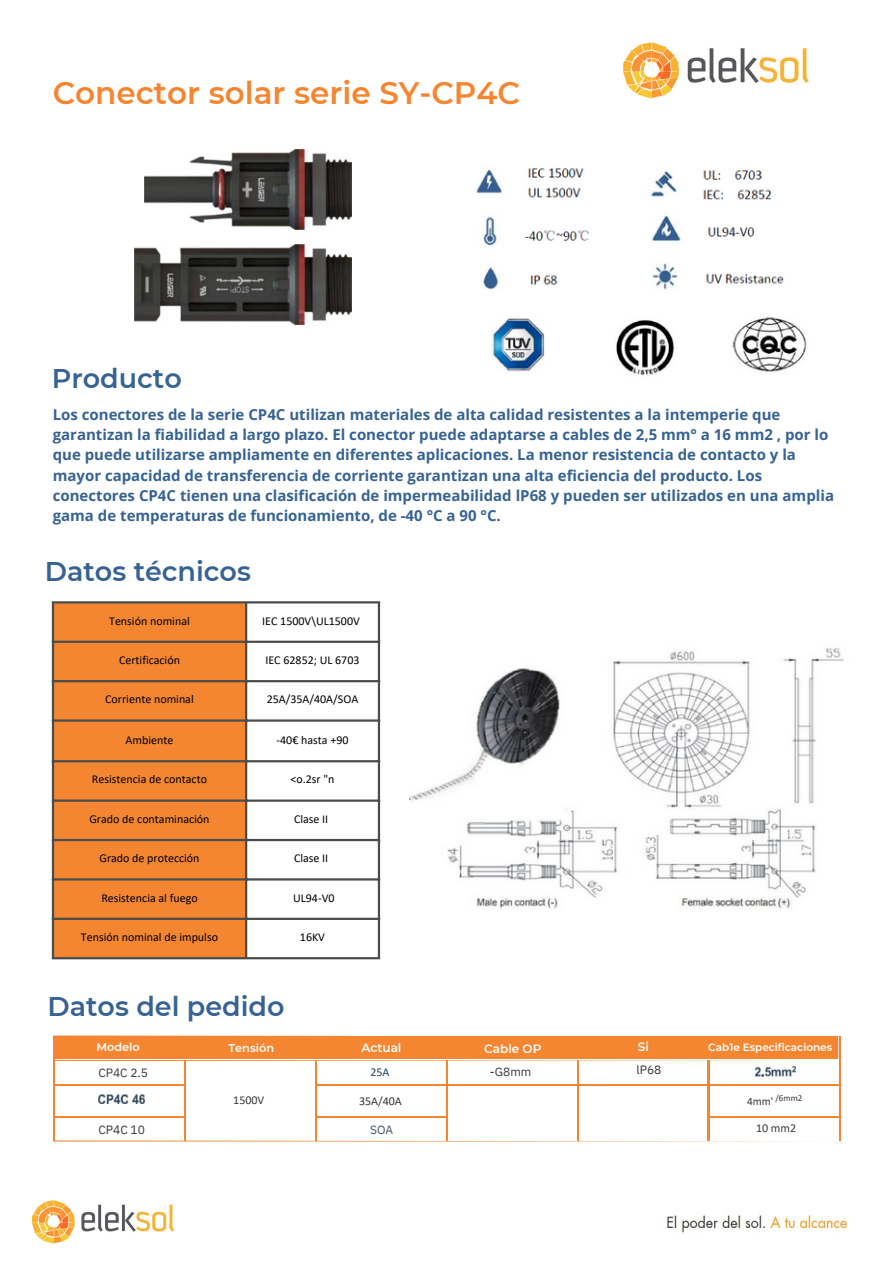
<style>
.page{position:relative;width:894px;height:1264px;background:#fff}
.page>*{position:absolute;margin:0;border:0;box-sizing:border-box;transform-origin:0 0}
.t1{font:600 31.05px "Montserrat";color:#f48631}
.t2{font:600 27px "Montserrat";color:#366393}
.t3{font:700 15px/20.2px "Open Sans";color:#366393}
.t4{font:12px "Calibri";color:#000}
.t5{font:600 12px "Montserrat";color:#fff}
.t6{font:12px "IBM Plex Sans";color:#3a3a3a}
.t7{font:12px "Calibri";color:#333}
.t8{font:12px "IBM Plex Sans";letter-spacing:-.005em;color:#343434}
.t9{font:12px "IBM Plex Sans";color:#383838}
.t10{font:12px "Calibri";color:#3b3b3b}
.t11{font:12px "Calibri";color:#3a3a3a}
.t12{font:12px "IBM Plex Sans";color:#333}
.t13{font:12px "IBM Plex Sans";color:#425264}
.t14{font:12px "Calibri";color:#263f54}
.t15{font:600 11.25px "Montserrat";color:#fff}
.t16{font:11.25px "Calibri";color:#363636}
.t17{font:600 10.5px "Montserrat";color:#fff}
.t18{font:9px "Calibri";color:#363636}
.s1{color:#343434}
.s2{color:#363636}
</style>
<div class="page">
<img style="left:134px;top:244px;width:217px;height:80px">
<img style="left:144px;top:150px;width:207px;height:80px">
<img style="left:623px;top:42px;width:186px;height:57px">
<img style="left:475px;top:168px;width:332px;height:208px">
<img style="left:409px;top:648px;width:435px;height:261px">
<img style="left:32px;top:1200px;width:142px;height:44px">
<img style="left:666px;top:1214px;width:182px;height:19px">
<div style="left:54px;top:603px;width:191px;height:354px;background:#f48631"></div>
<hr style="left:52px;top:603px;width:2px;height:354px;background:#4b4c4e">
<hr style="left:245px;top:603px;width:2px;height:354px;background:#4b4c4e">
<hr style="left:378px;top:603px;width:2px;height:354px;background:#4b4c4e">
<hr style="left:52px;top:601px;width:328px;height:2px;background:#4b4c4e">
<hr style="left:52px;top:640px;width:328px;height:3px;background:#4b4c4e">
<hr style="left:52px;top:680px;width:328px;height:2px;background:#4b4c4e">
<hr style="left:52px;top:719px;width:328px;height:2px;background:#4b4c4e">
<hr style="left:52px;top:760px;width:328px;height:2px;background:#4b4c4e">
<hr style="left:52px;top:799px;width:328px;height:2px;background:#4b4c4e">
<hr style="left:52px;top:839px;width:328px;height:2px;background:#4b4c4e">
<hr style="left:52px;top:878px;width:328px;height:2px;background:#4b4c4e">
<hr style="left:52px;top:917px;width:328px;height:3px;background:#4b4c4e">
<hr style="left:52px;top:957px;width:328px;height:2px;background:#4b4c4e">
<div style="left:54px;top:1036px;width:785px;height:22px;background:#f48631"></div>
<hr style="left:53px;top:1036px;width:1px;height:104px;background:#f48631">
<hr style="left:184px;top:1060px;width:1px;height:80px;background:#f48631">
<hr style="left:315px;top:1060px;width:1px;height:80px;background:#f48631">
<hr style="left:446px;top:1085px;width:1px;height:55px;background:#f48631">
<hr style="left:577px;top:1085px;width:1px;height:55px;background:#f48631">
<hr style="left:707px;top:1085px;width:1px;height:55px;background:#f48631">
<hr style="left:839px;top:1036px;width:1px;height:104px;background:#f48631">
<svg style="left:53px;top:1035px;width:303px;height:1px"></svg>
<svg style="left:54px;top:1059px;width:750px;height:25px"></svg>
<hr style="left:54px;top:1084px;width:130px;height:1px;background:#f48631">
<hr style="left:316px;top:1084px;width:523px;height:1px;background:#f48631">
<hr style="left:54px;top:1116px;width:130px;height:1px;background:#f48631">
<hr style="left:316px;top:1116px;width:130px;height:1px;background:#f48631">
<hr style="left:708px;top:1116px;width:131px;height:1px;background:#f48631">
<svg style="left:53px;top:1140px;width:787px;height:1px"></svg>
<img style="left:755px;top:1066px;width:40px;height:10px">
<img style="left:98px;top:1094px;width:46px;height:9px">
<p class="t1" style="left:53px;top:74px;width:469px">Conector solar serie SY-CP4C</p>
<p class="t2" style="left:52px;top:362px;width:131px">Producto</p>
<h2 class="t3" style="left:53px;top:404px;width:782px">Los conectores de la serie CP4C utilizan materiales de alta calidad resistentes a la intemperie que garantizan la fiabilidad a largo plazo. El conector puede adaptarse a cables de 2,5 mm° a 16 mm2 , por lo que puede utilizarse ampliamente en diferentes aplicaciones. La menor resistencia de contacto y la mayor capacidad de transferencia de corriente garantizan una alta eficiencia del producto. Los conectores CP4C tienen una clasificación de impermeabilidad lP68 y pueden ser utilizados en una amplia gama de temperaturas de funcionamiento, de -40 °C a 90 °C.</h2>
<p class="t2" style="left:45px;top:555px;width:208px">Datos técnicos</p>
<p class="t4" style="left:109px;top:615px;width:82px">Tensión nominal</p>
<p class="t4" style="left:262px;top:615px;width:99px">IEC 1500V\UL1500V</p>
<p class="t4" style="left:119px;top:655px;width:62px">Certificación</p>
<p class="t4" style="left:265px;top:655px;width:95px">IEC 62852; UL 6703</p>
<p class="t4" style="left:105px;top:694px;width:90px">Corriente nominal</p>
<p class="t4" style="left:266px;top:694px;width:93px">25A/35A/40A/SOA</p>
<p class="t4" style="left:126px;top:734px;width:49px">Ambiente</p>
<p class="t4" style="left:276px;top:734px;width:73px">-40€ hasta +90</p>
<p class="t4" style="left:92px;top:774px;width:116px">Resistencia de contacto</p>
<p class="t4" style="left:290px;top:774px;width:46px">&lt;o.2sr "n</p>
<p class="t4" style="left:89px;top:813px;width:122px">Grado de contaminación</p>
<p class="t4" style="left:294px;top:813px;width:36px">Clase II</p>
<p class="t4" style="left:99px;top:853px;width:102px">Grado de protección</p>
<p class="t4" style="left:294px;top:853px;width:36px">Clase II</p>
<p class="t4" style="left:101px;top:892px;width:98px">Resistencia al fuego</p>
<p class="t4" style="left:293px;top:892px;width:43px">UL94-V0</p>
<p class="t4" style="left:81px;top:932px;width:139px">Tensión nominal de impulso</p>
<p class="t4" style="left:300px;top:932px;width:27px">16KV</p>
<h5 class="t2" style="left:47px;top:990px;width:238px">Datos del pedido</h5>
<h5 class="t15" style="left:228px;top:1041px;width:47px">Tensión</h5>
<p class="t15" style="left:96px;top:1039px;width:45px">Modelo</p>
<h6 class="t5" style="left:484px;top:1041px;width:59px">Cable OP</h6>
<p class="t5" style="left:637px;top:1039px;width:13px">Si</p>
<h4 class="t5" style="left:361px;top:1040px;width:41px">Actual</h4>
<p class="t6" style="left:98px;top:1064px;width:51px">CP4C <span class="s1">2.5</span></p>
<h4 class="t10" style="left:233px;top:1094px;width:33px">1500V</h4>
<p class="t14" style="left:370px;top:1067px;width:21px">25A</p>
<h6 class="t7" style="left:359px;top:1095px;width:44px">35A/40A</h6>
<p class="t8" style="left:98px;top:1121px;width:48px">CP4C <span class="s2">10</span></p>
<h4 class="t13" style="left:370px;top:1121px;width:25px">SOA</h4>
<h4 class="t9" style="left:490px;top:1063px;width:43px">-G8mm</h4>
<h6 class="t12" style="left:636px;top:1061px;width:27px">lP68</h6>
<h6 class="t17" style="left:708px;top:1041px;width:125px">Cab1e Especificaciones</h6>
<h4 class="t18" style="left:775px;top:1093px;width:28px">/6mm2</h4>
<p class="t16" style="left:747px;top:1096px;width:28px">4mm'</p>
<h4 class="t11" style="left:755px;top:1123px;width:42px">10 mm2</h4>
</div>
